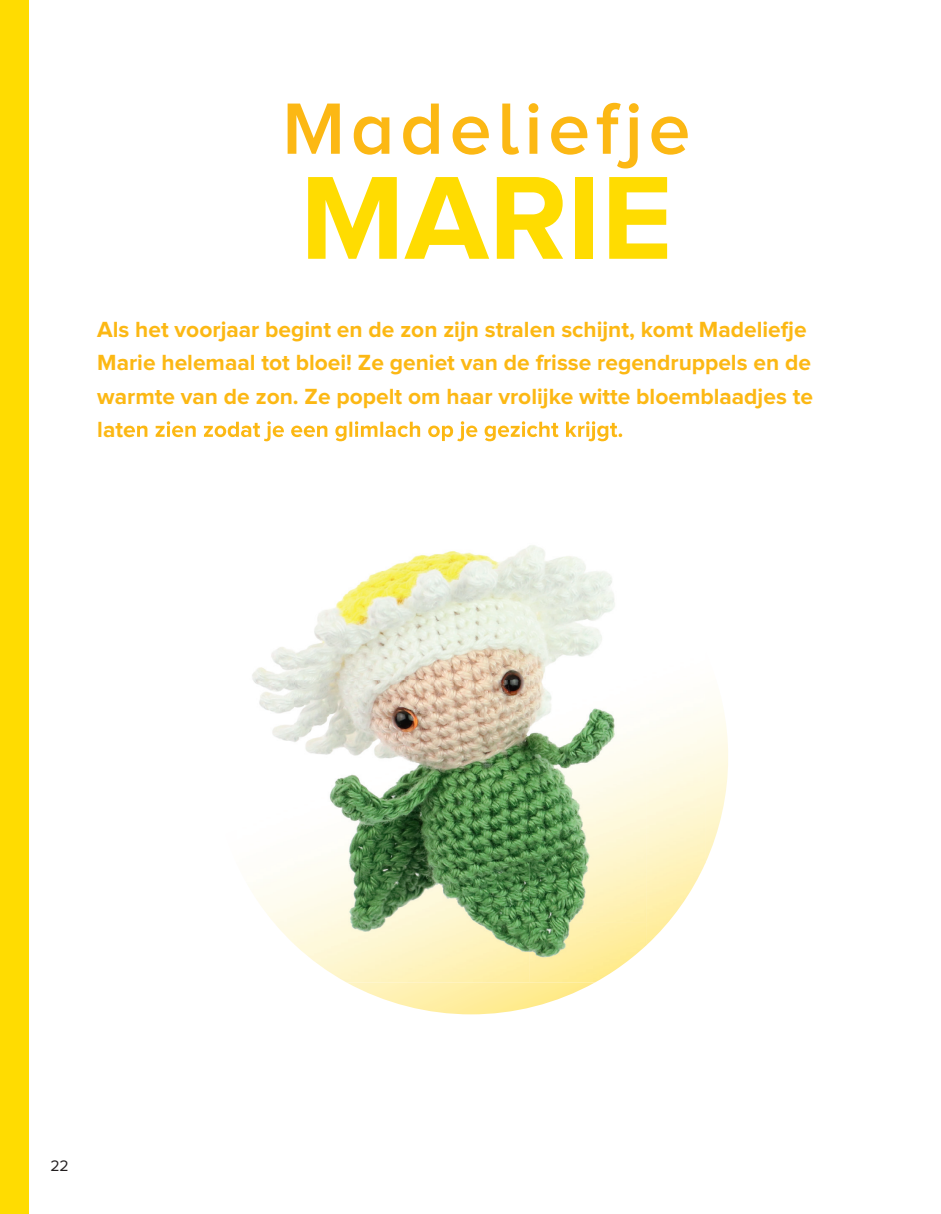
<style>
.page{position:relative;width:941px;height:1214px;background:#fff}
.page>*{position:absolute;margin:0;border:0;box-sizing:border-box;transform-origin:0 0}
.t1{font:700 122.5px "Proxima Nova";color:#ffdc01}
.t2{font:600 75.25px "Proxima Nova A";letter-spacing:.075em;color:#fcb814}
.t3{font:700 22.75px/33.2px "Proxima Nova";color:#fcb814}
.t4{font:15.75px "Proxima Nova";color:#231f20}
</style>
<div class="page">
<div style="left:0;top:0;width:29px;height:1214px;background:#ffdc01"></div>
<img style="left:346px;top:982px;width:249px;height:32px">
<img style="left:131px;top:421px;width:491px;height:20px">
<img style="left:295px;top:546px;width:234px;height:436px">
<img style="left:529px;top:545px;width:117px;height:437px">
<img style="left:252px;top:647px;width:43px;height:298px">
<img style="left:646px;top:709px;width:59px;height:236px">
<img style="left:705px;top:703px;width:23px;height:161px">
<h2 class="t2" style="left:282px;top:86px;width:409px">Madeliefje</h2>
<h1 class="t1" style="left:300px;top:162px;width:374px">MARIE</h1>
<p class="t3" style="left:97px;top:314px;width:717px">Als het voorjaar begint en de zon zijn stralen schijnt, komt Madeliefje<br>Marie helemaal tot bloei! Ze geniet van de frisse regendruppels en de warmte van de zon. Ze popelt om haar vrolijke witte bloemblaadjes te</p>
<p class="t4" style="left:50px;top:1158px;width:20px">22</p>
</div>
